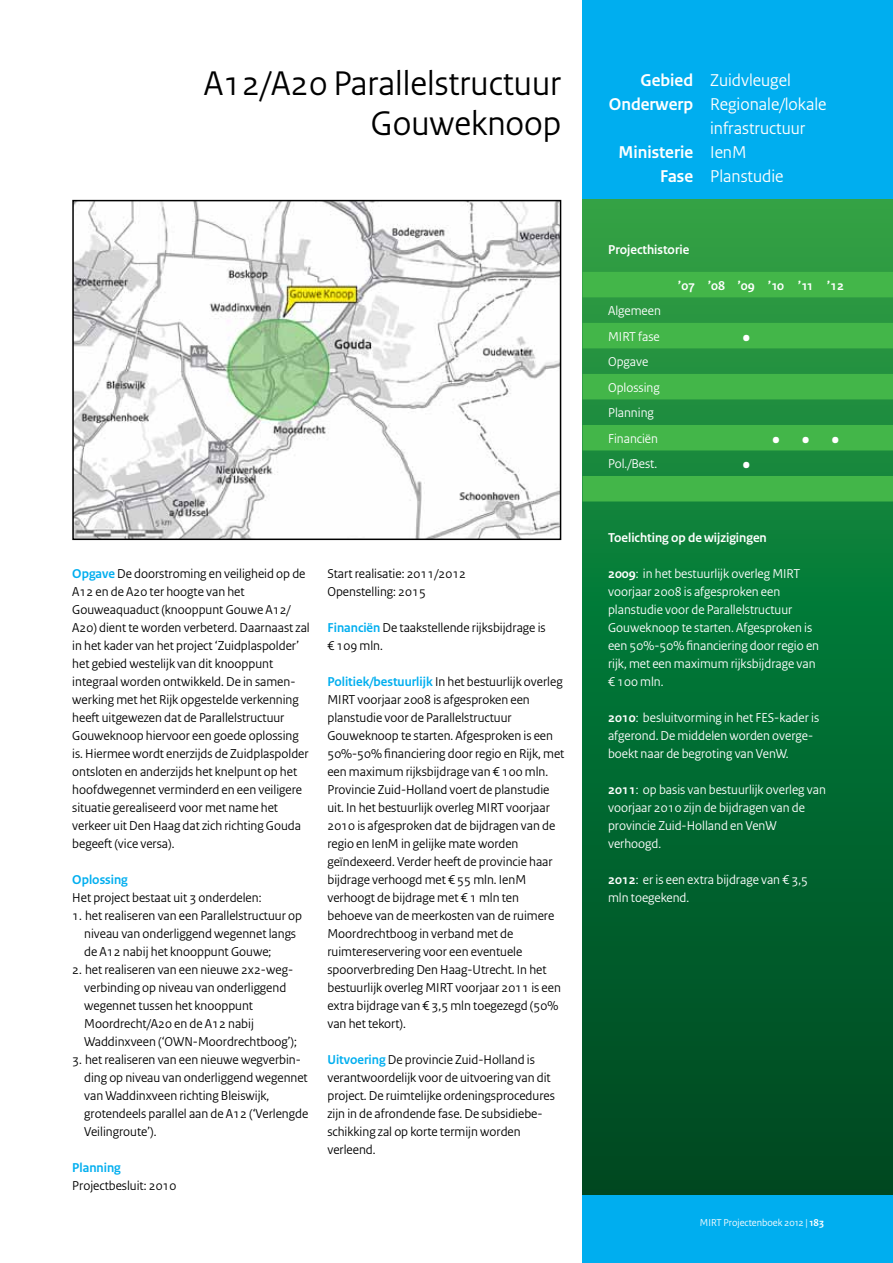
<style>
.page{position:relative;width:893px;height:1263px;background:#fff}
.page>*{position:absolute;margin:0;border:0;box-sizing:border-box;transform-origin:0 0}
.t1{font:36px/39.6px "Rijksoverheid Sans";color:#000;text-align:right}
.t2{font:700 27px "Rijksoverheid Sans";color:#fff}
.t3{font:18px "Rijksoverheid Sans";color:#fff}
.t4{font:700 18px "Rijksoverheid Sans";color:#fff}
.t5{font:13.5px/18px "Rijksoverheid Sans";color:#000}
.t6{font:13.5px/18px "Rijksoverheid Sans";color:#fff}
.t7{font:700 13.5px "Rijksoverheid Sans";color:#fff}
.t8{font:700 13.5px "Rijksoverheid Sans";color:#00aeef}
.t9{font:10.5px "Rijksoverheid Sans";color:#fff}
.s1{font-weight:700;color:#00aeef}
.s2{font-weight:700}
.s3{font-weight:400}
</style>
<div class="page">
<div style="left:583px;top:0;width:310px;height:1263px;background:#00aeef"></div>
<svg style="left:583px;top:200px;width:310px;height:995px;background:#056a30"></svg>
<img style="left:75px;top:203px;width:483px;height:334px">
<div style="left:72px;top:200px;width:489px;height:340px;border:2px solid #000"></div>
<svg style="left:583px;top:272px;width:310px;height:229px;background:#34a444"></svg>
<h1 class="t1" style="left:204px;top:64px;width:359px">A12/A20 Parallelstructuur<br>Gouweknoop</h1>
<p class="t5" style="left:72px;top:565px;width:239px"><span class="s1">Opgave</span> De doorstroming en veiligheid op de A12 en de A20 ter hoogte van het Gouweaquaduct (knooppunt Gouwe A12/ A20) dient te worden verbeterd. Daarnaast zal in het kader van het project ‘Zuidplaspolder’ het gebied westelijk van dit knooppunt integraal worden ontwikkeld. De in samen&shy;werking met het Rijk opgestelde verkenning heeft uitgewezen dat de Parallelstructuur Gouweknoop hiervoor een goede oplossing is. Hiermee wordt enerzijds de Zuidplaspolder ontsloten en anderzijds het knelpunt op het hoofdwegennet verminderd en een veiligere situatie gerealiseerd voor met name het verkeer uit Den Haag dat zich richting Gouda begeeft (vice versa).</p>
<p class="t8" style="left:72px;top:872px;width:57px">Oplossing</p>
<p class="t5" style="left:72px;top:889px;width:191px">Het project bestaat uit 3 onderdelen:</p>
<p class="t5" style="left:84px;top:907px;width:219px;text-indent:-12px">1. het realiseren van een Parallelstructuur op niveau van onderliggend wegennet langs de A12 nabij het knooppunt Gouwe;</p>
<p class="t5" style="left:84px;top:961px;width:214px;text-indent:-12px">2. het realiseren van een nieuwe 2x2-weg&shy;verbinding op niveau van onderliggend wegennet tussen het knooppunt Moordrecht/A20 en de A12 nabij Waddinxveen (‘OWN-Moordrechtboog’);</p>
<p class="t5" style="left:84px;top:1051px;width:226px;text-indent:-12px">3. het realiseren van een nieuwe wegverbin&shy;ding op niveau van onderliggend wegennet van Waddinxveen richting Bleiswijk, grotendeels parallel aan de A12 (‘Verlengde Veilingroute’).</p>
<p class="t8" style="left:72px;top:1160px;width:50px">Planning</p>
<p class="t5" style="left:72px;top:1176px;width:106px">Projectbesluit: 2010</p>
<p class="t5" style="left:327px;top:564px;width:140px">Start realisatie: 2011/2012<br>Openstelling: 2015</p>
<p class="t5" style="left:327px;top:618px;width:220px"><span class="s1">Financiën</span> De taakstellende rijksbijdrage is € 109 mln.</p>
<p class="t5" style="left:327px;top:672px;width:238px"><span class="s1">Politiek/bestuurlijk</span> In het bestuurlijk overleg MIRT voorjaar 2008 is afgesproken een planstudie voor de Parallelstructuur Gouweknoop te starten. Afgesproken is een 50%-50% financiering door regio en Rijk, met een maximum rijksbijdrage van € 100 mln.<br>Provincie Zuid-Holland voert de planstudie uit. In het bestuurlijk overleg MIRT voorjaar 2010 is afgesproken dat de bijdragen van de regio en IenM in gelijke mate worden geïndexeerd. Verder heeft de provincie haar bijdrage verhoogd met € 55 mln. IenM verhoogt de bijdrage met € 1 mln ten behoeve van de meerkosten van de ruimere Moordrechtboog in verband met de ruimtereservering voor een eventuele spoorverbreding Den Haag-Utrecht. In het bestuurlijk overleg MIRT voorjaar 2011 is een extra bijdrage van € 3,5 mln toegezegd (50% van het tekort).</p>
<p class="t5" style="left:327px;top:1050px;width:229px"><span class="s1">Uitvoering</span> De provincie Zuid-Holland is verantwoordelijk voor de uitvoering van dit project. De ruimtelijke ordeningsprocedures zijn in de afrondende fase. De subsidiebe&shy;schikking zal op korte termijn worden verleend.</p>
<h3 class="t3" style="left:641px;top:70px;width:152px"><span class="s2">Gebied</span> Zuidvleugel</h3>
<h3 class="t3" style="left:609px;top:94px;width:219px"><span class="s2">Onderwerp</span> Regionale/lokale</h3>
<h3 class="t3" style="left:710px;top:117px;width:97px">infrastructuur</h3>
<h3 class="t4" style="left:618px;top:142px;width:130px">Ministerie <span class="s3">IenM</span></h3>
<h3 class="t3" style="left:660px;top:165px;width:125px"><span class="s2">Fase</span> Planstudie</h3>
<p class="t7" style="left:608px;top:242px;width:83px">Projecthistorie</p>
<p class="t7" style="left:678px;top:278px;width:167px">’07 ’08 ’09 ’10 ’11 ’12</p>
<p class="t6" style="left:608px;top:298px;width:54px;line-height:25.5px">Algemeen<br>MIRT fase</p>
<h2 class="t2" style="left:743px;top:322px;width:9px">•</h2>
<p class="t6" style="left:608px;top:349px;width:53px;line-height:25.5px">Opgave<br>Oplossing<br>Planning<br>Financiën</p>
<p class="t6" style="left:608px;top:455px;width:51px">Pol./Best.</p>
<h2 class="t2" style="left:743px;top:449px;width:9px">•</h2>
<h2 class="t2" style="left:772px;top:424px;width:68px">•••</h2>
<p class="t7" style="left:608px;top:530px;width:160px">Toelichting op de wijzigingen</p>
<p class="t6" style="left:608px;top:565px;width:212px"><span class="s2">2009</span>: in het bestuurlijk overleg MIRT voorjaar 2008 is afgesproken een planstudie voor de Parallelstructuur Gouweknoop te starten. Afgesproken is een 50%-50% financiering door regio en rijk, met een maximum rijksbijdrage van € 100 mln.</p>
<p class="t6" style="left:608px;top:709px;width:213px"><span class="s2">2010</span>: besluitvorming in het FES-kader is afgerond. De middelen worden overge&shy;boekt naar de begroting van VenW.</p>
<p class="t6" style="left:608px;top:781px;width:219px"><span class="s2">2011</span>: op basis van bestuurlijk overleg van voorjaar 2010 zijn de bijdragen van de provincie Zuid-Holland en VenW verhoogd.</p>
<p class="t6" style="left:608px;top:871px;width:202px"><span class="s2">2012</span>: er is een extra bijdrage van € 3,5 mln toegekend.</p>
<p class="t9" style="left:700px;top:1216px;width:126px">MIRT Projectenboek 2012 | <span class="s2">183</span></p>
</div>
